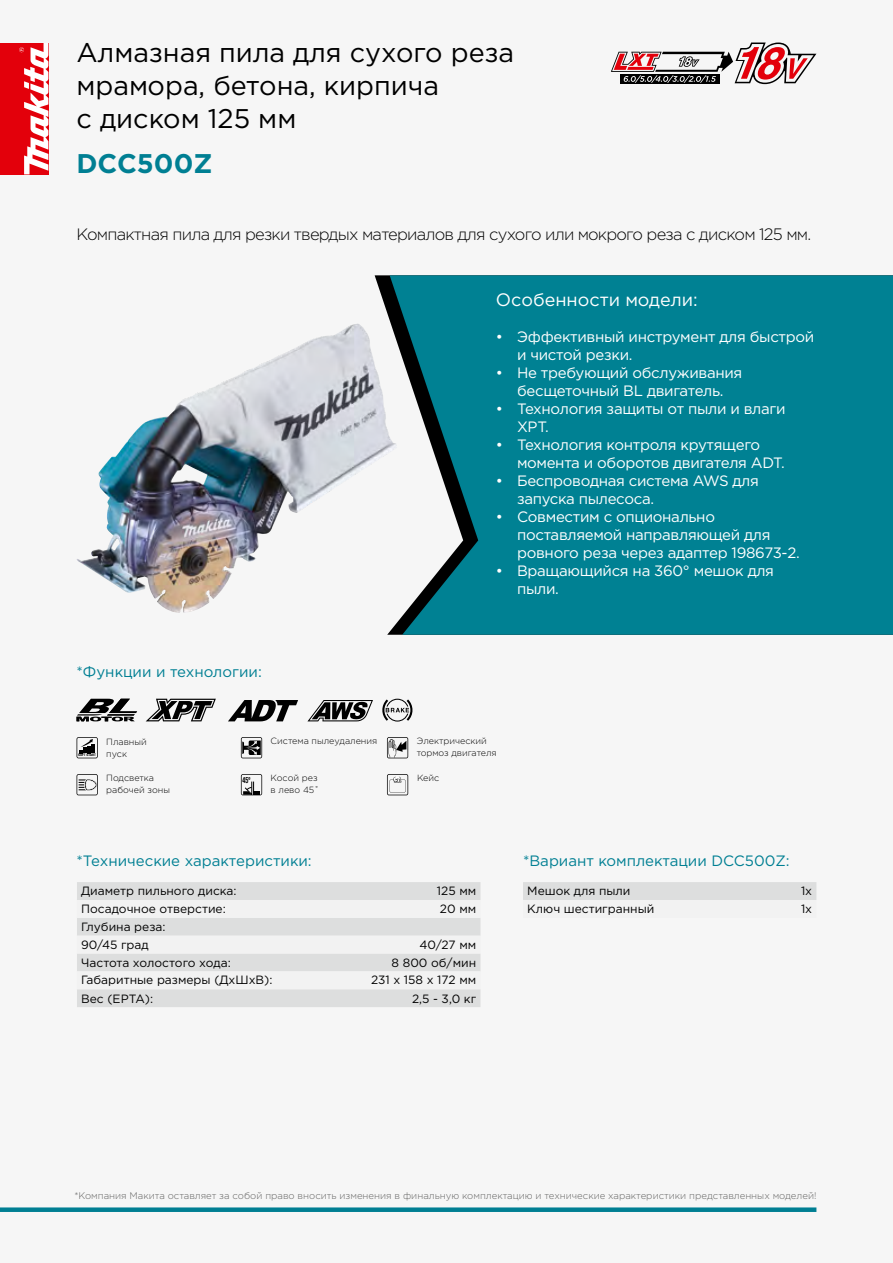
<style>
.page{position:relative;width:893px;height:1263px;background:#f6f6f6}
.page>*{position:absolute;margin:0;border:0;box-sizing:border-box;transform-origin:0 0}
.t1{font:27px/33px "Gotham Pro";color:#000}
.t2{font:700 27px "Gotham Pro";color:#007f93}
.t3{font:18px "Gotham Pro";color:#fff}
.t4{font:300 16.5px "Gotham Pro";letter-spacing:-.045em;color:#000}
.t5{font:15px/18px "Gotham Pro";letter-spacing:-.02em;color:#fff}
.t6{font:15px "Gotham Pro";color:#007f93}
.t7{font:12px/17.9px "Gotham Pro";color:#000}
.t8{font:300 9.6px "Gotham Pro";color:#626261}
.t9{font:300 9px/12px "Gotham Pro";color:#000}
.t10{font:700 condensed 8.55px "Helvetica Neue";color:#000;scale:.72 1}
.t11{font:700 condensed 3.3px "Helvetica Neue";color:#000;scale:1.1 1}
</style>
<div class="page">
<div style="left:0;top:43px;width:48px;height:131px;background:#e3000b"></div>
<svg style="left:19px;top:43px;width:29px;height:131px"></svg>
<div style="left:0;top:1207px;width:816px;height:5px;background:#007f93"></div>
<svg style="left:375px;top:275px;width:15px;height:360px"></svg>
<svg style="left:390px;top:275px;width:503px;height:360px;background:#0f8494"></svg>
<svg style="left:387px;top:737px;width:21px;height:21px"></svg>
<div style="left:77px;top:882px;width:403px;height:125px;background:#dddede"></div>
<svg style="left:77px;top:900px;width:403px;height:89px"></svg>
<div style="left:523px;top:882px;width:293px;height:18px;background:#dddede"></div>
<svg style="left:611px;top:43px;width:205px;height:41px"></svg>
<svg style="left:77px;top:699px;width:60px;height:22px"></svg>
<svg style="left:146px;top:699px;width:70px;height:22px"></svg>
<svg style="left:387px;top:774px;width:21px;height:21px"></svg>
<svg style="left:241px;top:737px;width:21px;height:21px"></svg>
<img style="left:77px;top:324px;width:278px;height:258px">
<svg style="left:228px;top:700px;width:70px;height:21px"></svg>
<svg style="left:308px;top:700px;width:65px;height:21px"></svg>
<svg style="left:382px;top:699px;width:31px;height:22px"></svg>
<svg style="left:77px;top:737px;width:21px;height:21px"></svg>
<svg style="left:77px;top:774px;width:21px;height:21px"></svg>
<svg style="left:241px;top:774px;width:21px;height:22px"></svg>
<h1 class="t1" style="left:77px;top:36px;width:439px">Алмазная пила для сухого реза мрамора, бетона, кирпича<br>с диском 125 мм</h1>
<h1 class="t2" style="left:77px;top:148px;width:137px">DCC500Z</h1>
<p class="t4" style="left:77px;top:225px;width:736px">Компактная пила для резки твердых материалов для сухого или мокрого реза с диском 125 мм.</p>
<p class="t6" style="left:77px;top:664px;width:187px">*Функции и технологии:</p>
<p class="t11" style="left:78px;top:753px;width:18px">SOFT START</p>
<p class="t9" style="left:106px;top:735px;width:42px">Плавный пуск</p>
<p class="t9" style="left:106px;top:771px;width:65px">Подсветка рабочей зоны</p>
<p class="t10" style="left:242px;top:774px;width:12px">45º</p>
<p class="t9" style="left:271px;top:735px;width:108px">Система пылеудаления</p>
<p class="t9" style="left:271px;top:771px;width:50px">Косой рез в лево 45˚</p>
<p class="t3" style="left:496px;top:290px;width:203px">Особенности модели:</p>
<p class="t5" style="left:517px;top:328px;width:299px;text-indent:-21px">• Эффективный инструмент для быстрой и чистой резки.</p>
<p class="t5" style="left:496px;top:364px;width:248px;text-align:center">• Не требующий обслуживания бесщеточный BL двигатель.</p>
<p class="t5" style="left:517px;top:400px;width:270px;text-indent:-21px">• Технология защиты от пыли и влаги<br>XPT.</p>
<p class="t5" style="left:517px;top:436px;width:269px;text-indent:-21px">• Технология контроля крутящего момента и оборотов двигателя ADT.</p>
<p class="t5" style="left:517px;top:472px;width:243px;text-indent:-21px">• Беспроводная система AWS для запуска пылесоса.</p>
<p class="t5" style="left:517px;top:508px;width:284px;text-indent:-21px">• Совместим с опционально поставляемой направляющей для ровного реза через адаптер 198673-2.</p>
<p class="t5" style="left:517px;top:562px;width:258px;text-indent:-21px">• Вращающийся на 360° мешок для пыли.</p>
<p class="t9" style="left:417px;top:735px;width:82px">Электрический тормоз двигателя</p>
<p class="t9" style="left:417px;top:771px;width:24px">Кейс</p>
<p class="t6" style="left:77px;top:852px;width:237px">*Технические характеристики:</p>
<p class="t7" style="left:81px;top:882px;width:157px">Диаметр пильного диска:</p>
<p class="t7" style="left:437px;top:882px;width:41px">125 мм</p>
<p class="t7" style="left:81px;top:900px;width:146px">Посадочное отверстие:</p>
<p class="t7" style="left:440px;top:900px;width:38px">20 мм</p>
<p class="t7" style="left:81px;top:918px;width:86px">Глубина реза:<br>90/45 град</p>
<p class="t7" style="left:419px;top:935px;width:58px">40/27 мм</p>
<p class="t7" style="left:81px;top:953px;width:151px">Частота холостого хода:</p>
<p class="t7" style="left:392px;top:953px;width:86px">8 800 об/мин</p>
<p class="t7" style="left:81px;top:971px;width:193px">Габаритные размеры (ДхШхВ):</p>
<p class="t7" style="left:371px;top:971px;width:107px">231 х 158 х 172 мм</p>
<p class="t7" style="left:81px;top:989px;width:73px">Вес (EPTA):</p>
<p class="t7" style="left:412px;top:989px;width:66px">2,5 - 3,0 кг</p>
<p class="t6" style="left:523px;top:852px;width:268px">*Вариант комплектации DCC500Z:</p>
<p class="t7" style="left:527px;top:882px;width:105px">Мешок для пыли</p>
<p class="t7" style="left:801px;top:882px;width:13px">1х</p>
<p class="t7" style="left:527px;top:900px;width:129px">Ключ шестигранный</p>
<p class="t7" style="left:801px;top:900px;width:13px">1х</p>
<p class="t8" style="left:74px;top:1190px;width:744px">*Компания Макита оставляет за собой право вносить изменения в финальную комплектацию и технические характеристики представленных моделей!</p>
</div>
